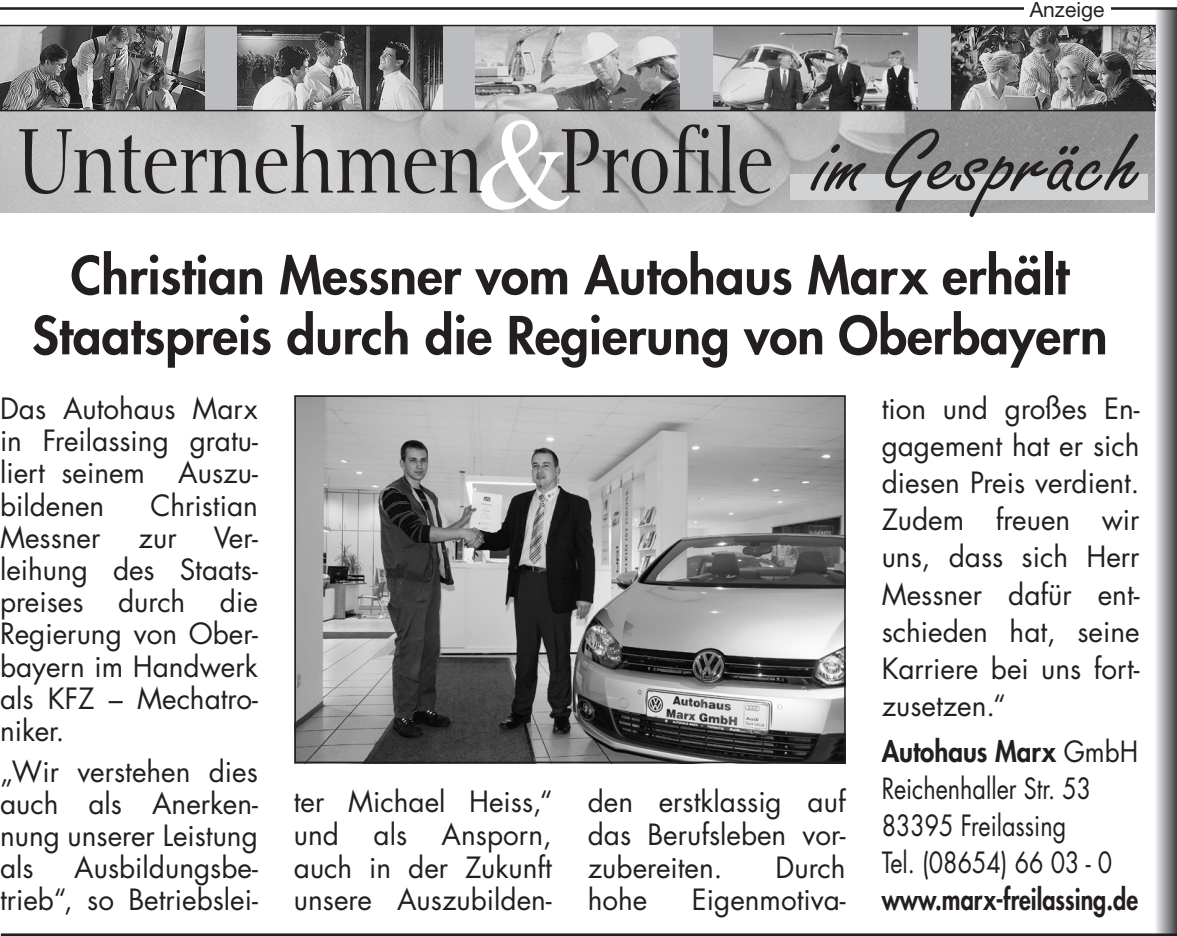
<style>
.page{position:relative;width:1177px;height:936px;background:#fff}
.page>*{position:absolute;margin:0;border:0;box-sizing:border-box;transform-origin:0 0}
.t1{font:126px "Times Ten";color:#fff;scale:.95 1}
.t2{font:90px "Nofret";color:#231f20;scale:.81 1}
.t3{font:800 51px/60px "Futura LT Pro";color:#231f20;text-align:center}
.t4{font:28.5px/32.1px "Futura LT Pro";color:#231f20;text-align:justify}
.t5{font:28.5px/37.2px "Futura LT Pro";color:#231f20;scale:.91 1}
.t6{font:800 28.5px "Futura LT Pro";color:#231f20;scale:.82 1}
.t7{font:21px "Helvetica Neue";color:#231f20}
.s1{font-family:"Freestyle Script"}
.s2{font-weight:800}
</style>
<div class="page">
<img style="left:0;top:111px;width:1156px;height:102px">
<div style="left:0;top:26px;width:1151px;height:85px;background:#bcbdc0"></div>
<svg style="left:1156px;top:10px;width:21px;height:923px"></svg>
<hr style="left:0;top:7px;width:1177px;height:3px;background:#231f20">
<div style="left:1024px;top:0;width:86px;height:21px;background:#fff"></div>
<img style="left:0;top:26px;width:204px;height:84px">
<img style="left:238px;top:26px;width:204px;height:84px">
<img style="left:476px;top:26px;width:204px;height:84px">
<img style="left:714px;top:26px;width:204px;height:84px">
<img style="left:952px;top:26px;width:204px;height:84px">
<hr style="left:0;top:25px;width:1156px;height:1px;background:#231f20">
<hr style="left:0;top:110px;width:1156px;height:1px;background:#231f20">
<div style="left:791px;top:174px;width:357px;height:26px;background:#d1d2d4"></div>
<hr style="left:1px;top:933px;width:1176px;height:2px;background:#231f20">
<img style="left:297px;top:398px;width:546px;height:362px">
<div style="left:294px;top:395px;width:552px;height:368px;border:2px solid #231f20"></div>
<p class="t7" style="left:1030px;top:-3px;width:76px">Anzeige</p>
<h1 class="t1" style="left:475px;top:90px;width:106px">&amp;</h1>
<h2 class="t2" style="left:17px;top:108px;width:1387px">Unternehmen Profile <span class="s1">im Gespräch</span></h2>
<h3 class="t3" style="left:32px;top:243px;width:1077px">Christian Messner vom Autohaus Marx erhält<br>Staatspreis durch die Regierung von Oberbayern</h3>
<p class="t4" style="left:0;top:392px;width:259px">Das Autohaus Marx in Freilassing gratu&shy;liert seinem Auszu&shy;bildenen</p>
<p class="t4" style="left:882px;top:389px;width:259px;line-height:37.2px">tion und großes En&shy;gagement hat er sich diesen Preis verdient.<br>Zudem freuen wir uns, dass sich Herr Messner dafür ent&shy;schieden hat, seine Karriere bei uns fort&shy;zusetzen.“</p>
<p class="t5" style="left:882px;top:732px;width:284px"><span class="s2">Autohaus Marx</span> GmbH<br>Reichenhaller Str. 53<br>83395 Freilassing<br>Tel. (08654) 66 03 - 0</p>
<p class="t6" style="left:882px;top:878px;width:314px">www.marx-freilassing.de</p>
<p class="t4" style="left:150px;top:488px;width:109px">Christian</p>
<p class="t4" style="left:0;top:521px;width:102px">Messner</p>
<p class="t4" style="left:139px;top:521px;width:40px">zur</p>
<p class="t4" style="left:0;top:521px;width:259px;text-indent:214px">Ver&shy;leihung des Staats&shy;preises durch die Regierung von Ober&shy;bayern im Handwerk als KFZ – Mechatro&shy;niker.</p>
<p class="t4" style="left:0;top:754px;width:259px">„Wir verstehen dies auch als Anerken&shy;nung unserer Leistung als</p>
<p class="t4" style="left:294px;top:784px;width:260px">ter Michael Heiss,“ und als Ansporn, auch in der Zukunft unsere Auszubilden-</p>
<p class="t4" style="left:588px;top:784px;width:259px">den erstklassig auf das Berufsleben vor&shy;zubereiten.</p>
<p class="t4" style="left:776px;top:850px;width:72px">Durch</p>
<p class="t4" style="left:0;top:851px;width:259px;text-align:right">Ausbildungsbe&shy;trieb“, so Betriebslei-</p>
<p class="t4" style="left:588px;top:883px;width:61px">hohe</p>
<p class="t4" style="left:692px;top:883px;width:155px">Eigenmotiva-</p>
</div>
